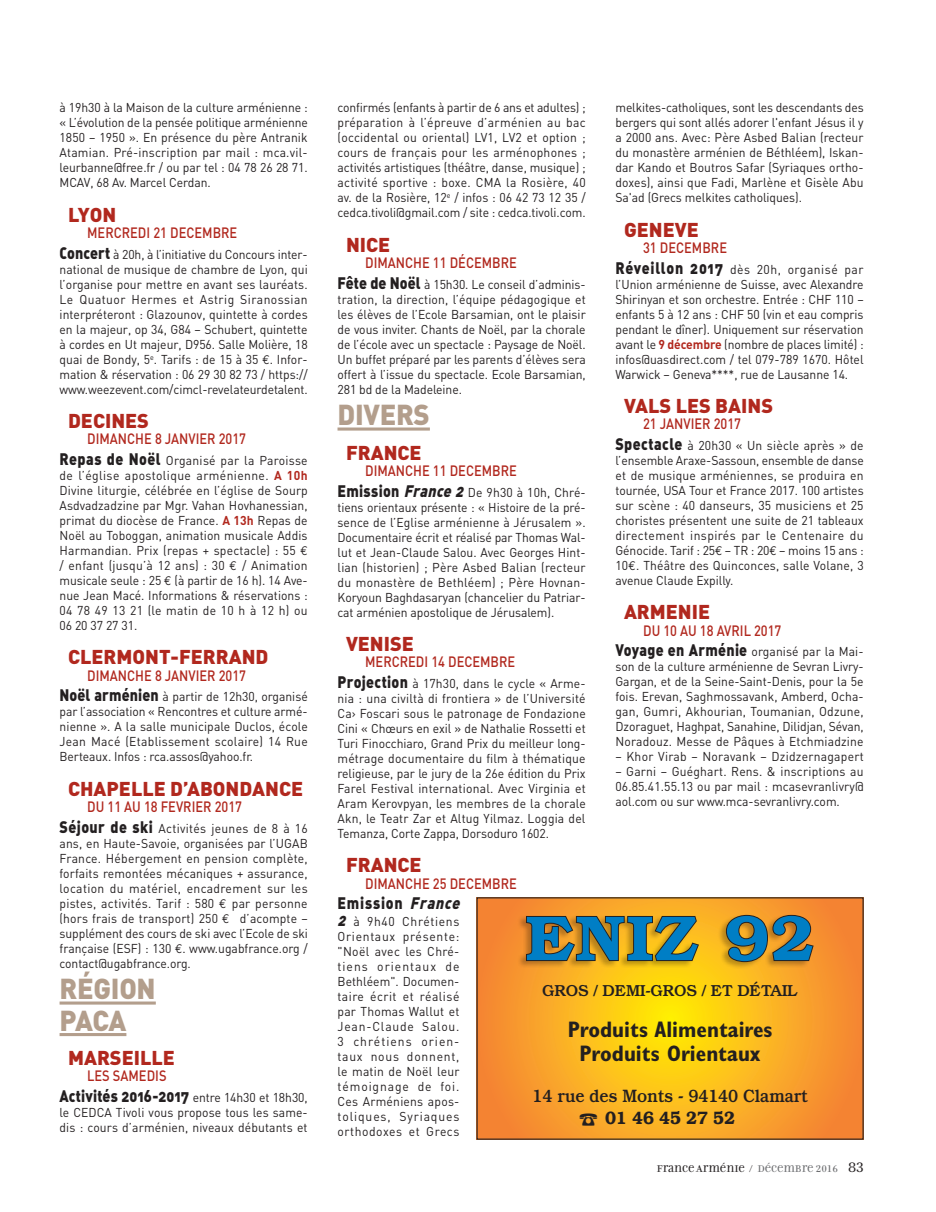
<style>
.page{position:relative;width:936px;height:1212px;background:#fff}
.page>*{position:absolute;margin:0;border:0;box-sizing:border-box;transform-origin:0 0}
.t1{font:600 63.3px "Bookman";letter-spacing:.03em;color:#007ec5;scale:1.05 1}
.t2{font:900 28.5px/31.5px "DIN";letter-spacing:-.01em;color:#b39e8c;scale:.96 1}
.t3{font:700 condensed 22.5px/24px "Gill Sans";color:#231f20;text-align:center}
.t4{font:900 19.8px "DIN";color:#b1281e}
.t5{font:500 18px/22.5px "Bookman";letter-spacing:-.01em;color:#231f20;scale:.92 1}
.t6{font:16.5px "DIN Black Alternate";letter-spacing:.015em;color:#231f20;scale:.86 1}
.t7{font:16.5px "DIN Black Alternate";letter-spacing:.05em;color:#231f20;scale:.86 1}
.t8{font:500 15.9px "Bookman";letter-spacing:-.01em;color:#231f20}
.t9{font:500 14.85px "DIN";color:#b1281e;scale:.86 1}
.t10{font:12.75px/15px "DIN";letter-spacing:-.005em;color:#231f20;text-align:justify;scale:.95 1}
.t11{font:12.75px "DIN";letter-spacing:.02em;color:#231f20;scale:.95 1}
.t12{font:10.5px "Filosofia Unicase";color:#231f20}
.s1{font-family:"DIN Black Alternate";font-size:16.5px}
.s2{font-family:"Euro Mono"}
.s3{font-weight:700;color:#b1281e}
.s4{font-family:"DIN";font-size:12.75px}
.s5{font-family:"DIN Black Alternate";font-style:italic;font-size:16.5px}
.s6{font-style:italic}
.s7{font-weight:600}
.s8{color:#6c6d70}
.s9{font-family:"Versailles";font-size:13.5px}
</style>
<div class="page">
<hr style="left:60px;top:1001px;width:96px;height:3px;background:#b39e8c">
<hr style="left:60px;top:1033px;width:66px;height:3px;background:#b39e8c">
<svg style="left:337px;top:427px;width:93px;height:4px"></svg>
<svg style="left:478px;top:899px;width:383px;height:239px;background:#f9aa25"></svg>
<div style="left:517px;top:913px;width:296px;height:57px;background:#231f20;opacity:.3"></div>
<svg style="left:524px;top:914px;width:176px;height:48px;background:#ae7c1f"></svg>
<svg style="left:725px;top:914px;width:89px;height:49px;background:#af7522"></svg>
<p class="t10" style="left:60px;top:100px;width:263px">à 19h30 à la Maison de la culture arménienne : « L’évolution de la pensée politique arménienne 1850 – 1950 ». En présence du père Antranik Atamian. Pré-inscription par mail : mca.vil&shy;leurbanne@free.fr / ou par tel : 04 78 26 28 71.<br>MCAV, 68 Av. Marcel Cerdan.</p>
<h3 class="t4" style="left:68px;top:201px;width:50px">LYON</h3>
<p class="t9" style="left:87px;top:223px;width:176px">MERCREDI 21 DECEMBRE</p>
<p class="t10" style="left:60px;top:246px;width:263px"><span class="s1">Concert</span> à 20h, à l’initiative du Concours inter&shy;national de musique de chambre de Lyon, qui l’organise pour mettre en avant ses lauréats.<br>Le Quatuor Hermes et Astrig Siranossian interpréteront : Glazounov, quintette à cordes en la majeur, op 34, G84 – Schubert, quintette à cordes en Ut majeur, D956. Salle Molière, 18 quai de Bondy, 5<sup>e</sup>. Tarifs : de 15 à 35 <span class="s2">€</span>. Infor&shy;mation &amp; réservation : 06 29 30 82 73 / https:// www.weezevent.com/cimcl-revelateurdetalent.</p>
<h3 class="t4" style="left:68px;top:408px;width:82px">DECINES</h3>
<p class="t9" style="left:87px;top:429px;width:186px">DIMANCHE 8 JANVIER 2017</p>
<p class="t10" style="left:60px;top:453px;width:263px"><span class="s1">Repas de Noël</span> Organisé par la Paroisse de l’église apostolique arménienne. <span class="s3">A 10h </span>Divine liturgie, célébrée en l’église de Sourp Asdvadzadzine par Mgr. Vahan Hovhanessian, primat du diocèse de France. <span class="s3">A 13h</span> Repas de Noël au Toboggan, animation musicale Addis Harmandian. Prix (repas + spectacle) : 55 <span class="s2">€ </span>/ enfant (jusqu’à 12 ans) : 30 <span class="s2">€</span> / Animation musicale seule : 25 <span class="s2">€</span> (à partir de 16 h). 14 Ave&shy;nue Jean Macé. Informations &amp; réservations :<br>04 78 49 13 21 (le matin de 10 h à 12 h) ou 06 20 37 27 31.</p>
<h3 class="t4" style="left:68px;top:644px;width:202px">CLERMONT-FERRAND</h3>
<p class="t9" style="left:87px;top:666px;width:186px">DIMANCHE 8 JANVIER 2017</p>
<p class="t10" style="left:60px;top:689px;width:263px"><span class="s1">Noël arménien</span> à partir de 12h30, organisé par l’association « Rencontres et culture armé&shy;nienne ». A la salle municipale Duclos, école Jean Macé (Etablissement scolaire) 14 Rue Berteaux. Infos : rca.assos@yahoo.fr.</p>
<h3 class="t4" style="left:68px;top:775px;width:236px">CHAPELLE D’ABONDANCE</h3>
<p class="t9" style="left:87px;top:797px;width:181px">DU 11 AU 18 FEVRIER 2017</p>
<p class="t10" style="left:60px;top:820px;width:263px"><span class="s1">Séjour de ski</span> Activités jeunes de 8 à 16 ans, en Haute-Savoie, organisées par l’UGAB France. Hébergement en pension complète, forfaits remontées mécaniques + assurance, location du matériel, encadrement sur les pistes, activités. Tarif : 580 <span class="s2">€</span> par personne (hors frais de transport) 250 <span class="s2">€</span> d’acompte – supplément des cours de ski avec l’Ecole de ski française (ESF) : 130 <span class="s2">€</span>. www.ugabfrance.org / contact@ugabfrance.org.</p>
<h2 class="t2" style="left:60px;top:972px;width:102px">RÉGION<br>PACA</h2>
<h3 class="t4" style="left:68px;top:1045px;width:108px">MARSEILLE</h3>
<p class="t9" style="left:87px;top:1066px;width:94px">LES SAMEDIS</p>
<p class="t6" style="left:60px;top:1085px;width:290px">Activités 2016-2017 <span class="s4">entre 14h30 et 18h30,</span></p>
<p class="t10" style="left:60px;top:1105px;width:263px">le CEDCA Tivoli vous propose tous les same&shy;dis : cours d’arménien, niveaux débutants et</p>
<p class="t10" style="left:337px;top:100px;width:263px">confirmés (enfants à partir de 6 ans et adultes) ; préparation à l’épreuve d’arménien au bac (occidental ou oriental) LV1, LV2 et option ; cours de français pour les arménophones ; activités artistiques (théâtre, danse, musique) ; activité sportive : boxe. CMA la Rosière, 40 av. de la Rosière, 12<sup>e</sup> / infos : 06 42 73 12 35 / cedca.tivoli@gmail.com / site : cedca.tivoli.com.</p>
<h3 class="t4" style="left:346px;top:231px;width:46px">NICE</h3>
<p class="t9" style="left:365px;top:253px;width:178px">DIMANCHE 11 DÉCEMBRE</p>
<p class="t10" style="left:337px;top:276px;width:263px"><span class="s1">Fête de Noël</span> à 15h30. Le conseil d’adminis&shy;tration, la direction, l’équipe pédagogique et les élèves de l’Ecole Barsamian, ont le plaisir de vous inviter. Chants de Noël, par la chorale de l’école avec un spectacle : Paysage de Noël.<br>Un buffet préparé par les parents d’élèves sera offert à l’issue du spectacle. Ecole Barsamian, 281 bd de la Madeleine.</p>
<h2 class="t2" style="left:337px;top:398px;width:98px">DIVERS</h2>
<h3 class="t4" style="left:346px;top:439px;width:77px">FRANCE</h3>
<p class="t9" style="left:365px;top:461px;width:178px">DIMANCHE 11 DECEMBRE</p>
<p class="t10" style="left:337px;top:484px;width:263px"><span class="s1">Emission</span> <span class="s5">France 2</span>De 9h30 à 10h, Chré&shy;tiens orientaux présente : « Histoire de la pré&shy;sence de l’Eglise arménienne à Jérusalem ».<br>Documentaire écrit et réalisé par Thomas Wal&shy;lut et Jean-Claude Salou. Avec Georges Hint&shy;lian (historien) ; Père Asbed Balian (recteur du monastère de Bethléem) ; Père Hovnan-Koryoun Baghdasaryan (chancelier du Patriar&shy;cat arménien apostolique de Jérusalem).</p>
<h3 class="t4" style="left:346px;top:630px;width:69px">VENISE</h3>
<p class="t9" style="left:365px;top:652px;width:176px">MERCREDI 14 DECEMBRE</p>
<p class="t10" style="left:337px;top:676px;width:263px"><span class="s1">Projection</span> à 17h30, dans le cycle « Arme&shy;nia : una civiltà di frontiera » de l’Université Ca› Foscari sous le patronage de Fondazione Cini « Chœurs en exil » de Nathalie Rossetti et Turi Finocchiaro, Grand Prix du meilleur long&shy;métrage documentaire du film à thématique religieuse, par le jury de la 26e édition du Prix Farel Festival international. Avec Virginia et Aram Kerovpyan, les membres de la chorale Akn, le Teatr Zar et Altug Yilmaz. Loggia del Temanza, Corte Zappa, Dorsoduro 1602.</p>
<h3 class="t4" style="left:346px;top:852px;width:77px">FRANCE</h3>
<p class="t9" style="left:365px;top:874px;width:178px">DIMANCHE 25 DECEMBRE</p>
<p class="t7" style="left:337px;top:892px;width:148px">Emission <span class="s6">France</span></p>
<p class="t10" style="left:337px;top:913px;width:130px"><span class="s5">2</span> à 9h40 Chrétiens Orientaux présente: "Noël avec les Chré&shy;tiens orientaux de Bethléem". Documen&shy;taire écrit et réalisé par Thomas Wallut et Jean-Claude Salou.<br>3 chrétiens orien&shy;taux nous donnent, le matin de Noël leur témoignage de foi.<br>Ces Arméniens apos&shy;toliques, Syriaques orthodoxes et Grecs</p>
<p class="t10" style="left:615px;top:100px;width:263px">melkites-catholiques, sont les descendants des bergers qui sont allés adorer l'enfant Jésus il y a 2000 ans. Avec: Père Asbed Balian (recteur du monastère arménien de Béthléem), Iskan&shy;dar Kando et Boutros Safar (Syriaques ortho&shy;doxes), ainsi que Fadi, Marlène et Gisèle Abu Sa'ad (Grecs melkites catholiques).</p>
<h3 class="t4" style="left:624px;top:216px;width:76px">GENEVE</h3>
<p class="t9" style="left:643px;top:238px;width:99px">31 DECEMBRE</p>
<p class="t10" style="left:615px;top:261px;width:263px"><span class="s1">Réveillon 2017</span> dès 20h, organisé par l’Union arménienne de Suisse, avec Alexandre Shirinyan et son orchestre. Entrée : CHF 110 – enfants 5 à 12 ans : CHF 50 (vin et eau compris pendant le dîner). Uniquement sur réservation avant le <span class="s3">9 décembre</span> (nombre de places limité) : infos@uasdirect.com / tel 079-789 1670. Hôtel Warwick – Geneva****, rue de Lausanne 14.</p>
<h3 class="t4" style="left:624px;top:393px;width:151px">VALS LES BAINS</h3>
<p class="t9" style="left:643px;top:414px;width:115px">21 JANVIER 2017</p>
<p class="t10" style="left:615px;top:438px;width:263px"><span class="s1">Spectacle</span> à 20h30 « Un siècle après » de l’ensemble Araxe-Sassoun, ensemble de danse et de musique arméniennes, se produira en tournée, USA Tour et France 2017. 100 artistes sur scène : 40 danseurs, 35 musiciens et 25 choristes présentent une suite de 21 tableaux directement inspirés par le Centenaire du Génocide. Tarif : 25<span class="s2">€</span> – TR : 20<span class="s2">€</span> – moins 15 ans :<br>10<span class="s2">€</span>. Théâtre des Quinconces, salle Volane, 3 avenue Claude Expilly.</p>
<h3 class="t4" style="left:624px;top:599px;width:88px">ARMENIE</h3>
<p class="t9" style="left:643px;top:621px;width:162px">DU 10 AU 18 AVRIL 2017</p>
<p class="t10" style="left:615px;top:644px;width:263px"><span class="s1">Voyage en Arménie</span> organisé par la Mai&shy;son de la culture arménienne de Sevran Livry-Gargan, et de la Seine-Saint-Denis, pour la 5e fois. Erevan, Saghmossavank, Amberd, Ocha&shy;gan, Gumri, Akhourian, Toumanian, Odzune, Dzoraguet, Haghpat, Sanahine, Dilidjan, Sévan, Noradouz. Messe de Pâques à Etchmiadzine</p>
<p class="t11" style="left:615px;top:749px;width:263px">– Khor Virab – Noravank – Dzidzernagapert</p>
<p class="t10" style="left:615px;top:764px;width:263px">– Garni – Guéghart. Rens. &amp; inscriptions au 06.85.41.55.13 ou par mail : mcasevranlivry@ aol.com ou sur www.mca-sevranlivry.com.</p>
<h1 class="t1" style="left:525px;top:901px;width:277px">ENIZ 92</h1>
<p class="t8" style="left:542px;top:981px;width:257px">GROS / DEMI-GROS / ET DÉTAIL</p>
<h3 class="t3" style="left:567px;top:1017px;width:206px">Produits Alimentaires<br>Produits Orientaux</h3>
<h3 class="t5" style="left:579px;top:1084px;width:250px;text-indent:-46px">14 rue des Monts - 94140 Clamart ☎ <span class="s7">01 46 45 27 52</span></h3>
<p class="t12" style="left:656px;top:1162px;width:208px">FRANCE ARMÉNIE / <span class="s8">DÉCEMBRE 2016</span> <span class="s9">83</span></p>
</div>
